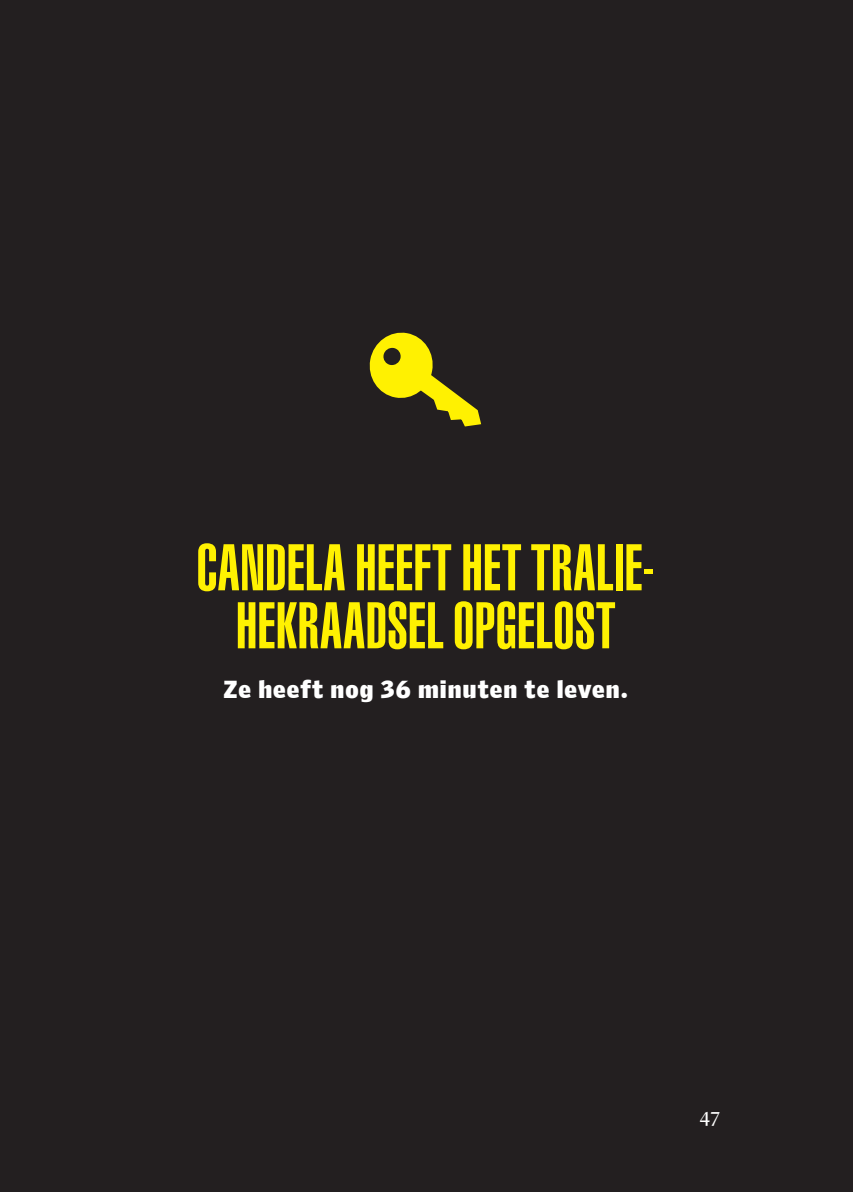
<style>
.page{position:relative;width:853px;height:1192px;background:#fff}
.page>*{position:absolute;margin:0;border:0;box-sizing:border-box;transform-origin:0 0}
._00-gelekop{font:900 extra-condensed 64px/58px "Swiss 911 BT";letter-spacing:.015em;color:#fff101;text-align:center}
._00-onderkop-geel{font:24px "Griffith Gothic Ultra";letter-spacing:.045em;color:#fff}
.t1{font:20px "Arnhem Blond";color:#fff}
</style>
<div class="page">
<div style="left:0;top:0;width:852px;height:1192px;background:#231f20"></div>
<svg style="left:369px;top:332px;width:112px;height:95px"></svg>
<p class="_00-gelekop" style="left:197px;top:540px;width:459px">CANDELA HEEFT HET TRALIE-<br>HEKRAADSEL OPGELOST</p>
<p class="_00-onderkop-geel" style="left:223px;top:675px;width:405px">Ze heeft nog 36 minuten te leven.</p>
<p class="t1" style="left:699px;top:1104px;width:23px">47</p>
</div>
